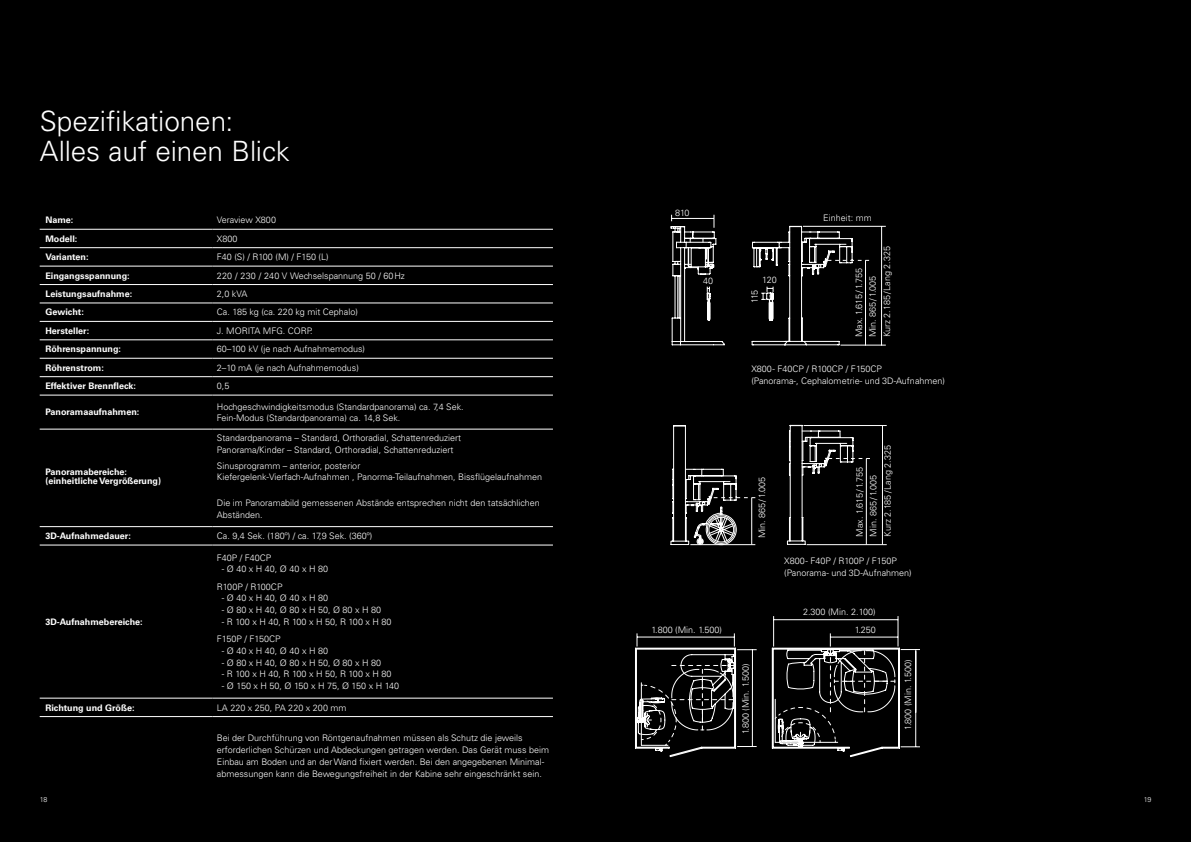
<style>
.page{position:relative;width:1191px;height:842px;background:#000}
.page>*{position:absolute;margin:0;border:0;box-sizing:border-box;transform-origin:0 0}
.t1{font:300 28px/30px "Univers LT Std";letter-spacing:-.005em;color:#fff}
.t2{font:300 9px/11.7px "Univers LT Std";color:#fff}
.t3{font:300 9px/12px "Univers LT Pro 45";color:#fff}
.t4{font:700 9px/9px "Univers LT Pro 65";color:#fff}
.t5{font:300 7px "Univers LT Std";color:#fff}
</style>
<div class="page">
<hr style="left:40px;top:229px;width:173px;height:1px;background:#fff">
<hr style="left:213px;top:229px;width:340px;height:1px;background:#fff">
<hr style="left:40px;top:247px;width:173px;height:1px;background:#fff">
<hr style="left:213px;top:247px;width:340px;height:1px;background:#fff">
<hr style="left:40px;top:266px;width:173px;height:1px;background:#fff">
<hr style="left:213px;top:266px;width:340px;height:1px;background:#fff">
<hr style="left:40px;top:284px;width:173px;height:1px;background:#fff">
<hr style="left:213px;top:284px;width:340px;height:1px;background:#fff">
<hr style="left:40px;top:303px;width:173px;height:1px;background:#fff">
<hr style="left:213px;top:303px;width:340px;height:1px;background:#fff">
<hr style="left:40px;top:321px;width:173px;height:1px;background:#fff">
<hr style="left:213px;top:321px;width:340px;height:1px;background:#fff">
<hr style="left:40px;top:340px;width:173px;height:1px;background:#fff">
<hr style="left:213px;top:340px;width:340px;height:1px;background:#fff">
<hr style="left:40px;top:358px;width:173px;height:1px;background:#fff">
<hr style="left:213px;top:358px;width:340px;height:1px;background:#fff">
<hr style="left:40px;top:376px;width:173px;height:1px;background:#fff">
<hr style="left:213px;top:376px;width:340px;height:1px;background:#fff">
<hr style="left:40px;top:395px;width:173px;height:1px;background:#fff">
<hr style="left:213px;top:395px;width:340px;height:1px;background:#fff">
<hr style="left:40px;top:429px;width:173px;height:1px;background:#fff">
<hr style="left:213px;top:429px;width:340px;height:1px;background:#fff">
<hr style="left:40px;top:545px;width:173px;height:1px;background:#fff">
<hr style="left:213px;top:545px;width:340px;height:1px;background:#fff">
<hr style="left:40px;top:698px;width:173px;height:1px;background:#fff">
<hr style="left:213px;top:698px;width:340px;height:1px;background:#fff">
<hr style="left:40px;top:716px;width:173px;height:1px;background:#fff">
<hr style="left:213px;top:716px;width:340px;height:1px;background:#fff">
<hr style="left:40px;top:526px;width:173px;height:1px;background:#fff">
<hr style="left:213px;top:526px;width:340px;height:1px;background:#fff">
<svg style="left:635px;top:633px;width:121px;height:124px;background:#292929"></svg>
<hr style="left:897px;top:616px;width:1px;height:30px;background:#fff">
<hr style="left:773px;top:619px;width:125px;height:1px;background:#fff">
<hr style="left:773px;top:616px;width:1px;height:30px;background:#fff">
<svg style="left:771px;top:633px;width:149px;height:124px;background:#282828"></svg>
<hr style="left:775px;top:699px;width:1px;height:43px;background:#fff">
<hr style="left:803px;top:226px;width:82px;height:1px;background:#fff">
<hr style="left:881px;top:226px;width:1px;height:119px;background:#fff">
<hr style="left:840px;top:345px;width:45px;height:1px;background:#fff">
<svg style="left:670px;top:215px;width:199px;height:130px;background:#1b1b1b"></svg>
<hr style="left:806px;top:544px;width:80px;height:1px;background:#fff">
<hr style="left:803px;top:425px;width:83px;height:1px;background:#fff">
<hr style="left:882px;top:425px;width:1px;height:120px;background:#fff">
<svg style="left:787px;top:425px;width:83px;height:120px;background:#1c1c1c"></svg>
<svg style="left:670px;top:425px;width:85px;height:120px;background:#262626"></svg>
<hr style="left:751px;top:498px;width:1px;height:47px;background:#fff">
<hr style="left:690px;top:544px;width:65px;height:1px;background:#fff">
<h1 class="t1" style="left:40px;top:106px;width:252px">Spezifikationen:<br>Alles auf einen Blick</h1>
<p class="t4" style="left:45px;top:216px;width:30px">Name:</p>
<p class="t2" style="left:217px;top:214px;width:61px">Veraview X800</p>
<p class="t4" style="left:45px;top:234px;width:34px">Modell:</p>
<p class="t2" style="left:217px;top:233px;width:22px">X800</p>
<p class="t4" style="left:45px;top:252px;width:45px">Varianten:</p>
<p class="t2" style="left:217px;top:251px;width:113px">F40 (S) / R100 (M) / F150 (L)</p>
<p class="t4" style="left:45px;top:271px;width:86px">Eingangsspannung:</p>
<p class="t2" style="left:217px;top:270px;width:189px">220 / 230 / 240 V Wechselspannung 50 / 60Hz</p>
<p class="t4" style="left:45px;top:289px;width:88px">Leistungsaufnahme:</p>
<p class="t2" style="left:217px;top:288px;width:32px">2,0 kVA</p>
<p class="t4" style="left:45px;top:308px;width:40px">Gewicht:</p>
<p class="t2" style="left:217px;top:306px;width:142px">Ca. 185 kg (ca. 220 kg mit Cephalo)</p>
<p class="t4" style="left:45px;top:326px;width:45px">Hersteller:</p>
<p class="t2" style="left:217px;top:325px;width:97px">J. MORITA MFG. CORP.</p>
<p class="t4" style="left:45px;top:345px;width:77px">Röhrenspannung:</p>
<p class="t2" style="left:217px;top:343px;width:150px">60–100 kV (je nach Aufnahmemodus)</p>
<p class="t4" style="left:45px;top:363px;width:60px">Röhrenstrom:</p>
<p class="t2" style="left:217px;top:362px;width:143px">2–10 mA (je nach Aufnahmemodus)</p>
<p class="t4" style="left:45px;top:381px;width:92px">Effektiver Brennfleck:</p>
<p class="t2" style="left:217px;top:380px;width:14px">0,5</p>
<p class="t4" style="left:45px;top:408px;width:95px">Panoramaaufnahmen:</p>
<p class="t2" style="left:217px;top:400px;width:248px">Hochgeschwindigkeitsmodus (Standardpanorama) ca. 7,4 Sek.<br>Fein-Modus (Standardpanorama) ca. 14,8 Sek.</p>
<p class="t4" style="left:45px;top:467px;width:117px">Panoramabereiche: (einheitliche Vergrößerung)</p>
<p class="t2" style="left:217px;top:432px;width:245px">Standardpanorama – Standard, Orthoradial, Schattenreduziert<br>Panorama/Kinder – Standard, Orthoradial, Schattenreduziert</p>
<p class="t2" style="left:217px;top:459px;width:327px">Sinusprogramm – anterior, posterior<br>Kiefergelenk-Vierfach-Aufnahmen , Panorma-Teilaufnahmen, Bissflügelaufnahmen</p>
<p class="t2" style="left:217px;top:497px;width:324px">Die im Panoramabild gemessenen Abstände entsprechen nicht den tatsächlichen<br>Abständen.</p>
<p class="t4" style="left:45px;top:531px;width:87px">3D-Aufnahmedauer:</p>
<p class="t2" style="left:217px;top:530px;width:157px">Ca. 9,4 Sek. (180º) / ca. 17,9 Sek. (360º)</p>
<p class="t4" style="left:45px;top:617px;width:99px">3D-Aufnahmebereiche:</p>
<p class="t2" style="left:217px;top:552px;width:56px">F40P / F40CP</p>
<p class="t2" style="left:217px;top:560px;width:113px;line-height:17.4px;text-indent:5px">- Ø 40 x H 40, Ø 40 x H 80<br>R100P / R100CP</p>
<p class="t2" style="left:222px;top:592px;width:108px">- Ø 40 x H 40, Ø 40 x H 80</p>
<p class="t2" style="left:222px;top:604px;width:161px">- Ø 80 x H 40, Ø 80 x H 50, Ø 80 x H 80</p>
<p class="t2" style="left:217px;top:613px;width:176px;line-height:17.4px;text-indent:5px">- R 100 x H 40, R 100 x H 50, R 100 x H 80<br>F150P / F150CP</p>
<p class="t2" style="left:222px;top:645px;width:108px">- Ø 40 x H 40, Ø 40 x H 80</p>
<p class="t2" style="left:222px;top:656px;width:161px">- Ø 80 x H 40, Ø 80 x H 50, Ø 80 x H 80</p>
<p class="t2" style="left:222px;top:668px;width:171px">- R 100 x H 40, R 100 x H 50, R 100 x H 80</p>
<p class="t2" style="left:222px;top:680px;width:179px">- Ø 150 x H 50, Ø 150 x H 75, Ø 150 x H 140</p>
<p class="t4" style="left:45px;top:703px;width:91px">Richtung und Größe:</p>
<p class="t2" style="left:217px;top:701px;width:131px">LA 220 x 250, PA 220 x 200 mm</p>
<p class="t3" style="left:217px;top:732px;width:333px">Bei der Durchführung von Röntgenaufnahmen müssen als Schutz die jeweils erforderlichen Schürzen und Abdeckungen getragen werden. Das Gerät muss beim Einbau am Boden und an der Wand fixiert werden. Bei den angegebenen Minimal&shy;abmessungen kann die Bewegungsfreiheit in der Kabine sehr eingeschränkt sein.</p>
<p class="t3" style="left:675px;top:207px;width:16px">810</p>
<p class="t3" style="left:703px;top:275px;width:12px">40</p>
<p class="t3" style="left:762px;top:274px;width:16px">120</p>
<p class="t3" style="left:748px;top:303px;width:15px;rotate:-90deg">115</p>
<p class="t3" style="left:823px;top:212px;width:50px">Einheit: mm</p>
<p class="t3" style="left:881px;top:337px;width:93px;rotate:-90deg">Kurz 2.185/Lang 2.325</p>
<p class="t3" style="left:853px;top:337px;width:71px;rotate:-90deg">Max. 1.615/1.755</p>
<p class="t3" style="left:866px;top:337px;width:63px;rotate:-90deg">Min. 865/1.005</p>
<p class="t3" style="left:751px;top:363px;width:195px">X800 - F40CP / R100CP / F150CP<br>(Panorama-, Cephalometrie- und 3D-Aufnahmen)</p>
<p class="t3" style="left:756px;top:538px;width:63px;rotate:-90deg">Min. 865/1.005</p>
<p class="t3" style="left:881px;top:536px;width:93px;rotate:-90deg">Kurz 2.185/Lang 2.325</p>
<p class="t3" style="left:853px;top:536px;width:71px;rotate:-90deg">Max. 1.615/1.755</p>
<p class="t3" style="left:867px;top:536px;width:63px;rotate:-90deg">Min. 865/1.005</p>
<p class="t3" style="left:784px;top:555px;width:129px">X800 - F40P / R100P / F150P (Panorama- und 3D-Aufnahmen)</p>
<p class="t3" style="left:803px;top:605px;width:74px">2.300 (Min. 2.100)</p>
<p class="t3" style="left:651px;top:624px;width:72px">1.800 (Min. 1.500)</p>
<p class="t3" style="left:854px;top:624px;width:23px">1.250</p>
<p class="t3" style="left:739px;top:734px;width:72px;rotate:-90deg">1.800 (Min. 1.500)</p>
<p class="t3" style="left:901px;top:730px;width:72px;rotate:-90deg">1.800 (Min. 1.500)</p>
<p class="t5" style="left:40px;top:795px;width:9px">18</p>
<p class="t5" style="left:1143px;top:795px;width:9px">19</p>
</div>
